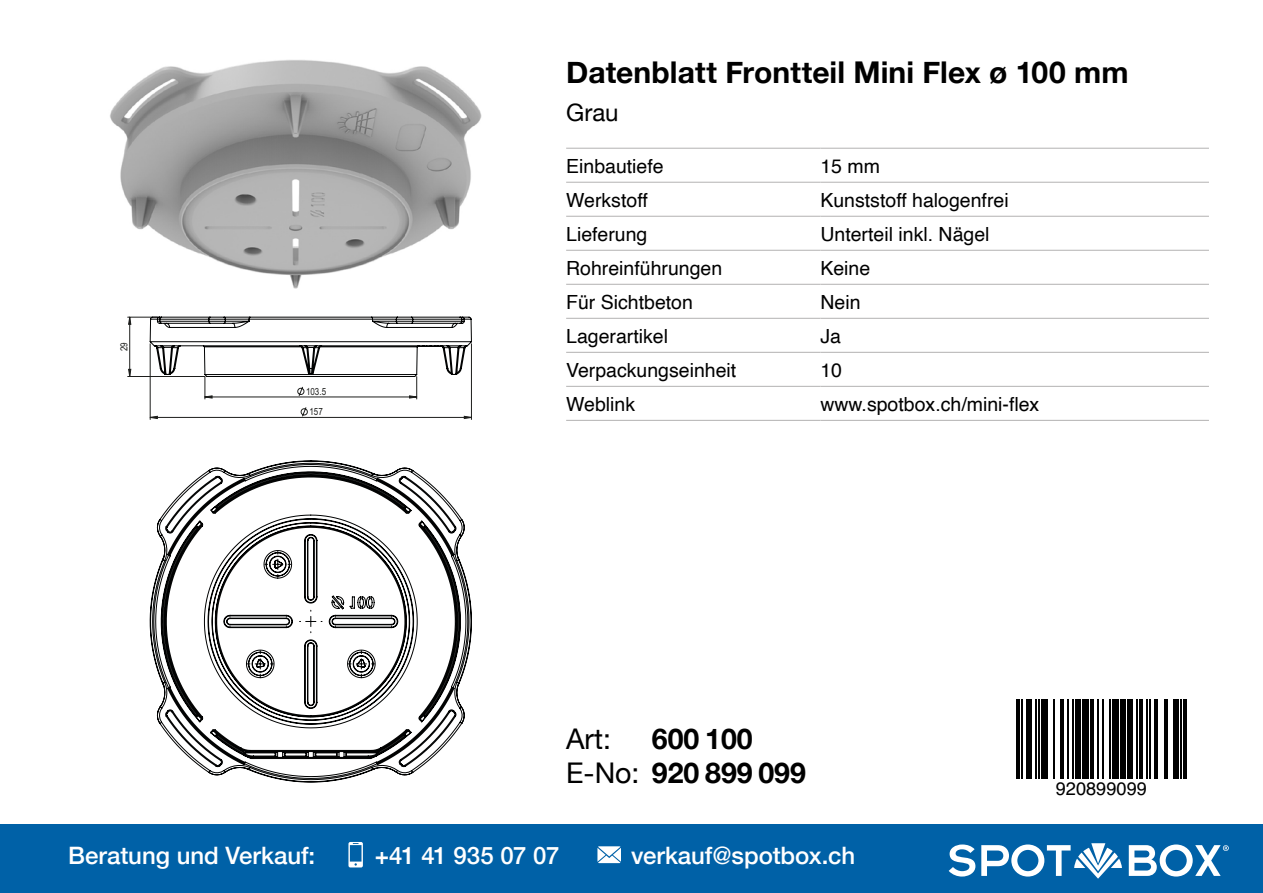
<style>
.page{position:relative;width:1263px;height:893px;background:#fff}
.page>*{position:absolute;margin:0;border:0;box-sizing:border-box;transform-origin:0 0}
.t1{font:700 30px "Helvetica Neue";letter-spacing:.005em;color:#000}
.t2{font:28.5px/34.2px "Helvetica Neue";color:#000}
.t3{font:700 28.5px "Helvetica Neue";color:#000}
.t4{font:500 24px "Helvetica Neue";color:#fff}
.t5{font:500 24px "Helvetica Neue";letter-spacing:-.02em;color:#fff}
.t6{font:24px "Helvetica Neue";color:#000}
.t7{font:19.5px "Helvetica";color:#000}
.t8{font:18.3px "Helvetica";color:#000}
.t9{font:9.9px/20.4px "Arial Narrow";color:#1d1e1c;text-align:center}
.s1{font-weight:700}
</style>
<div class="page">
<hr style="left:566px;top:148px;width:254px;height:1px;background:#b3b2b2">
<hr style="left:820px;top:148px;width:389px;height:1px;background:#b3b2b2">
<hr style="left:566px;top:182px;width:254px;height:1px;background:#b3b2b2">
<hr style="left:820px;top:182px;width:389px;height:1px;background:#b3b2b2">
<hr style="left:566px;top:216px;width:254px;height:1px;background:#b3b2b2">
<hr style="left:820px;top:216px;width:389px;height:1px;background:#b3b2b2">
<hr style="left:566px;top:250px;width:254px;height:1px;background:#b3b2b2">
<hr style="left:820px;top:250px;width:389px;height:1px;background:#b3b2b2">
<hr style="left:566px;top:284px;width:254px;height:1px;background:#b3b2b2">
<hr style="left:820px;top:284px;width:389px;height:1px;background:#b3b2b2">
<hr style="left:566px;top:318px;width:254px;height:1px;background:#b3b2b2">
<hr style="left:820px;top:318px;width:389px;height:1px;background:#b3b2b2">
<hr style="left:566px;top:352px;width:254px;height:1px;background:#b3b2b2">
<hr style="left:820px;top:352px;width:389px;height:1px;background:#b3b2b2">
<hr style="left:566px;top:386px;width:254px;height:1px;background:#b3b2b2">
<hr style="left:820px;top:386px;width:389px;height:1px;background:#b3b2b2">
<hr style="left:566px;top:420px;width:254px;height:1px;background:#b3b2b2">
<hr style="left:820px;top:420px;width:389px;height:1px;background:#b3b2b2">
<img style="left:110px;top:60px;width:372px;height:229px">
<svg style="left:128px;top:317px;width:21px;height:60px"></svg>
<svg style="left:149px;top:317px;width:323px;height:465px"></svg>
<div style="left:0;top:825px;width:1263px;height:68px;background:#0061a7"></div>
<svg style="left:348px;top:842px;width:15px;height:25px"></svg>
<svg style="left:597px;top:846px;width:24px;height:17px"></svg>
<svg style="left:949px;top:844px;width:26px;height:32px"></svg>
<svg style="left:981px;top:843px;width:141px;height:36px"></svg>
<svg style="left:1129px;top:844px;width:100px;height:32px"></svg>
<hr style="left:1016px;top:699px;width:4px;height:80px;background:#000">
<hr style="left:1021px;top:699px;width:2px;height:80px;background:#000">
<div style="left:1026px;top:699px;width:5px;height:80px;background:#000"></div>
<hr style="left:1035px;top:699px;width:1px;height:80px;background:#000">
<hr style="left:1038px;top:699px;width:2px;height:80px;background:#000">
<div style="left:1041px;top:699px;width:7px;height:80px;background:#000"></div>
<hr style="left:1053px;top:699px;width:2px;height:80px;background:#000">
<hr style="left:1060px;top:699px;width:3px;height:80px;background:#000">
<hr style="left:1067px;top:699px;width:1px;height:80px;background:#000">
<hr style="left:1072px;top:699px;width:1px;height:80px;background:#000">
<div style="left:1075px;top:699px;width:5px;height:80px;background:#000"></div>
<div style="left:1082px;top:699px;width:7px;height:80px;background:#000"></div>
<hr style="left:1090px;top:699px;width:4px;height:80px;background:#000">
<hr style="left:1097px;top:699px;width:2px;height:80px;background:#000">
<hr style="left:1102px;top:699px;width:2px;height:80px;background:#000">
<hr style="left:1109px;top:699px;width:2px;height:80px;background:#000">
<div style="left:1112px;top:699px;width:7px;height:80px;background:#000"></div>
<div style="left:1121px;top:699px;width:5px;height:80px;background:#000"></div>
<div style="left:1127px;top:699px;width:5px;height:80px;background:#000"></div>
<hr style="left:1136px;top:699px;width:1px;height:80px;background:#000">
<hr style="left:1139px;top:699px;width:4px;height:80px;background:#000">
<hr style="left:1146px;top:699px;width:2px;height:80px;background:#000">
<hr style="left:1149px;top:699px;width:2px;height:80px;background:#000">
<hr style="left:1154px;top:699px;width:4px;height:80px;background:#000">
<hr style="left:1164px;top:699px;width:4px;height:80px;background:#000">
<div style="left:1173px;top:699px;width:5px;height:80px;background:#000"></div>
<hr style="left:1180px;top:699px;width:1px;height:80px;background:#000">
<hr style="left:1183px;top:699px;width:3px;height:80px;background:#000">
<p class="t9" style="left:113px;top:351px;width:10px;rotate:-90deg">29</p>
<p class="t9" style="left:306px;top:381px;width:22px">103.5<br>157</p>
<h1 class="t1" style="left:566px;top:49px;width:564px">Datenblatt Frontteil Mini Flex ø 100 mm</h1>
<p class="t6" style="left:566px;top:95px;width:54px">Grau</p>
<p class="t7" style="left:566px;top:151px;width:99px">Einbautiefe</p>
<p class="t7" style="left:820px;top:151px;width:61px">15 mm</p>
<p class="t7" style="left:566px;top:185px;width:83px">Werkstoff</p>
<p class="t7" style="left:820px;top:185px;width:190px">Kunststoff halogenfrei</p>
<p class="t7" style="left:566px;top:219px;width:83px">Lieferung</p>
<p class="t7" style="left:820px;top:219px;width:171px">Unterteil inkl. Nägel</p>
<p class="t7" style="left:566px;top:253px;width:158px">Rohreinführungen</p>
<p class="t7" style="left:820px;top:253px;width:51px">Keine</p>
<p class="t7" style="left:566px;top:287px;width:128px">Für Sichtbeton</p>
<p class="t7" style="left:820px;top:287px;width:42px">Nein</p>
<p class="t7" style="left:566px;top:321px;width:103px">Lagerartikel</p>
<p class="t7" style="left:820px;top:321px;width:22px">Ja</p>
<p class="t7" style="left:566px;top:355px;width:172px">Verpackungseinheit</p>
<p class="t7" style="left:820px;top:355px;width:23px">10</p>
<p class="t7" style="left:566px;top:389px;width:70px">Weblink</p>
<p class="t7" style="left:820px;top:389px;width:220px">www.spotbox.ch/mini-flex</p>
<h2 class="t2" style="left:566px;top:724px;width:241px">Art:<br>E-No: <span class="s1">920 899 099</span></h2>
<h2 class="t3" style="left:652px;top:717px;width:102px">600 100</h2>
<p class="t8" style="left:1056px;top:775px;width:93px">920899099</p>
<p class="t4" style="left:68px;top:836px;width:249px">Beratung und Verkauf:</p>
<p class="t5" style="left:375px;top:836px;width:186px">+41 41 935 07 07</p>
<p class="t4" style="left:631px;top:836px;width:226px">verkauf@spotbox.ch</p>
</div>
